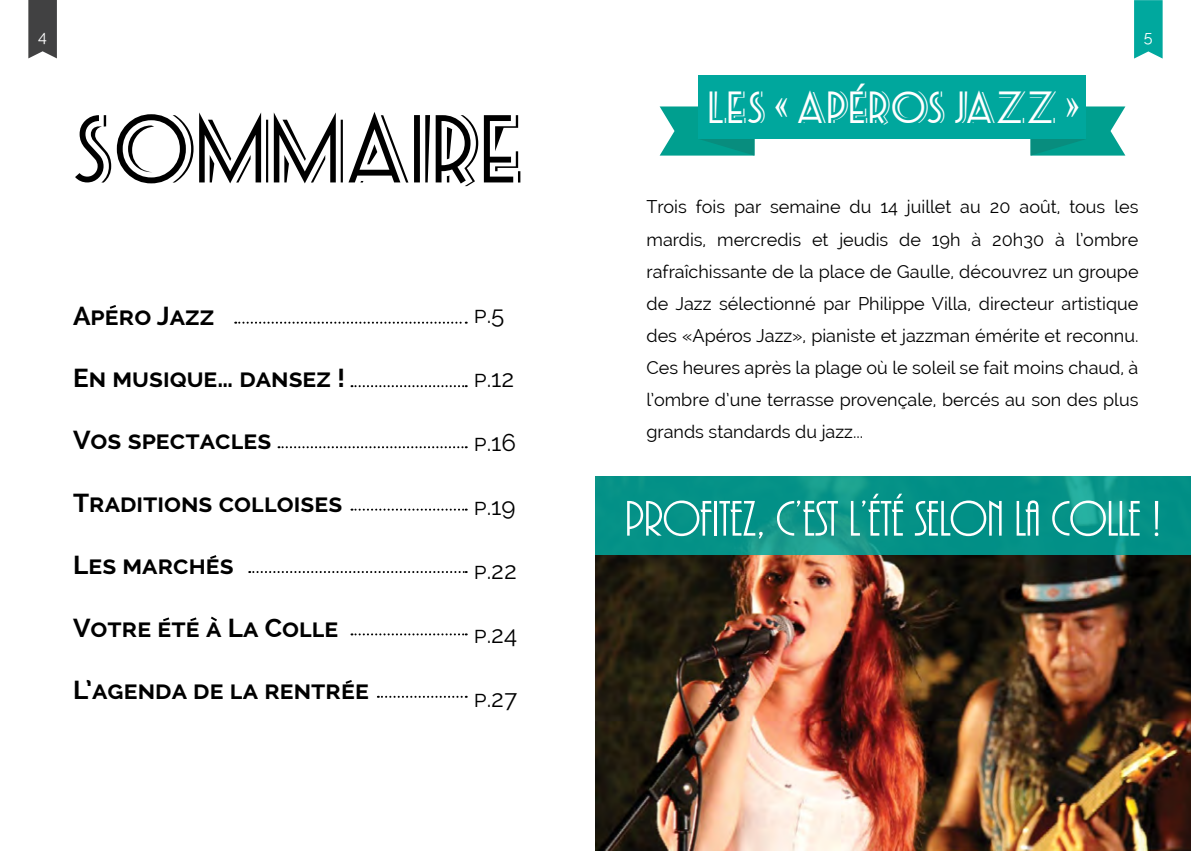
<style>
.page{position:relative;width:1191px;height:851px;background:#fff}
.page>*{position:absolute;margin:0;border:0;box-sizing:border-box;transform-origin:0 0}
.t1{font:78px "Seaside Resort NF";color:#000}
.t2{font:52px "ARBONNIE";letter-spacing:-.01em;color:#fff}
.t3{font:36px "Seaside Resort NF";color:#fff}
.t4{font:700 26px "Raleway";color:#000}
.t5{font:24px "Raleway";color:#000}
.t6{font:18px/32px "Raleway";color:#000;text-align:justify}
.t7{font:16px "Raleway";color:#fff}
</style>
<div class="page">
<img style="left:595px;top:555px;width:596px;height:295px">
<svg style="left:1134px;top:0;width:28px;height:59px"></svg>
<svg style="left:28px;top:0;width:29px;height:58px"></svg>
<svg style="left:1030px;top:106px;width:95px;height:49px"></svg>
<svg style="left:659px;top:106px;width:95px;height:49px"></svg>
<div style="left:698px;top:76px;width:388px;height:63px;background:#00a79d"></div>
<svg style="left:235px;top:321px;width:232px;height:2px"></svg>
<svg style="left:351px;top:385px;width:116px;height:2px"></svg>
<svg style="left:278px;top:446px;width:189px;height:2px"></svg>
<svg style="left:351px;top:508px;width:116px;height:2px"></svg>
<svg style="left:249px;top:571px;width:218px;height:2px"></svg>
<svg style="left:351px;top:633px;width:116px;height:2px"></svg>
<svg style="left:378px;top:695px;width:89px;height:2px"></svg>
<svg style="left:595px;top:476px;width:596px;height:79px;fill:#049187"></svg>
<svg style="left:163px;top:617px;width:7px;height:5px"></svg>
<svg style="left:210px;top:616px;width:7px;height:6px"></svg>
<svg style="left:210px;top:555px;width:7px;height:4px"></svg>
<svg style="left:109px;top:305px;width:7px;height:4px"></svg>
<svg style="left:190px;top:617px;width:7px;height:5px"></svg>
<svg style="left:345px;top:680px;width:7px;height:4px"></svg>
<p class="t7" style="left:38px;top:27px;width:10px">4</p>
<p class="t7" style="left:1144px;top:27px;width:10px">5</p>
<h1 class="t1" style="left:72px;top:94px;width:452px">SOMMAIRE</h1>
<h3 class="t4" style="left:73px;top:300px;width:143px">Apero Jazz</h3>
<h3 class="t4" style="left:73px;top:363px;width:273px">En musique… dansez !</h3>
<h3 class="t4" style="left:73px;top:425px;width:200px">Vos spectacles</h3>
<h3 class="t4" style="left:73px;top:488px;width:271px">Traditions colloises</h3>
<h3 class="t4" style="left:73px;top:550px;width:162px">Les marches</h3>
<h3 class="t4" style="left:73px;top:612px;width:267px">Votre ete a La Colle</h3>
<h3 class="t4" style="left:73px;top:675px;width:297px">L’agenda de la rentree</h3>
<h3 class="t5" style="left:474px;top:300px;width:32px">p.5</h3>
<h3 class="t5" style="left:474px;top:364px;width:42px">p.12</h3>
<h3 class="t5" style="left:474px;top:428px;width:44px">p.16</h3>
<h3 class="t5" style="left:474px;top:492px;width:43px">p.19</h3>
<h3 class="t5" style="left:474px;top:556px;width:45px">p.22</h3>
<h3 class="t5" style="left:474px;top:620px;width:45px">p.24</h3>
<h3 class="t5" style="left:474px;top:684px;width:45px">p.27</h3>
<h3 class="t3" style="left:708px;top:82px;width:373px">LES « APÉROS JAZZ »</h3>
<p class="t6" style="left:646px;top:191px;width:493px">Trois fois par semaine du 14 juillet au 20 août, tous les mardis, mercredis et jeudis de 19h à 20h30 à l’ombre rafraîchissante de la place de Gaulle, découvrez un groupe de Jazz sélectionné par Philippe Villa, directeur artistique des «Apéros Jazz», pianiste et jazzman émérite et reconnu.<br>Ces heures après la plage où le soleil se fait moins chaud, à l’ombre d’une terrasse provençale, bercés au son des plus grands standards du jazz...</p>
<h2 class="t2" style="left:624px;top:492px;width:538px">PROFITEZ, C’EST L’ÉTÉ SELON LA COLLE !</h2>
</div>
